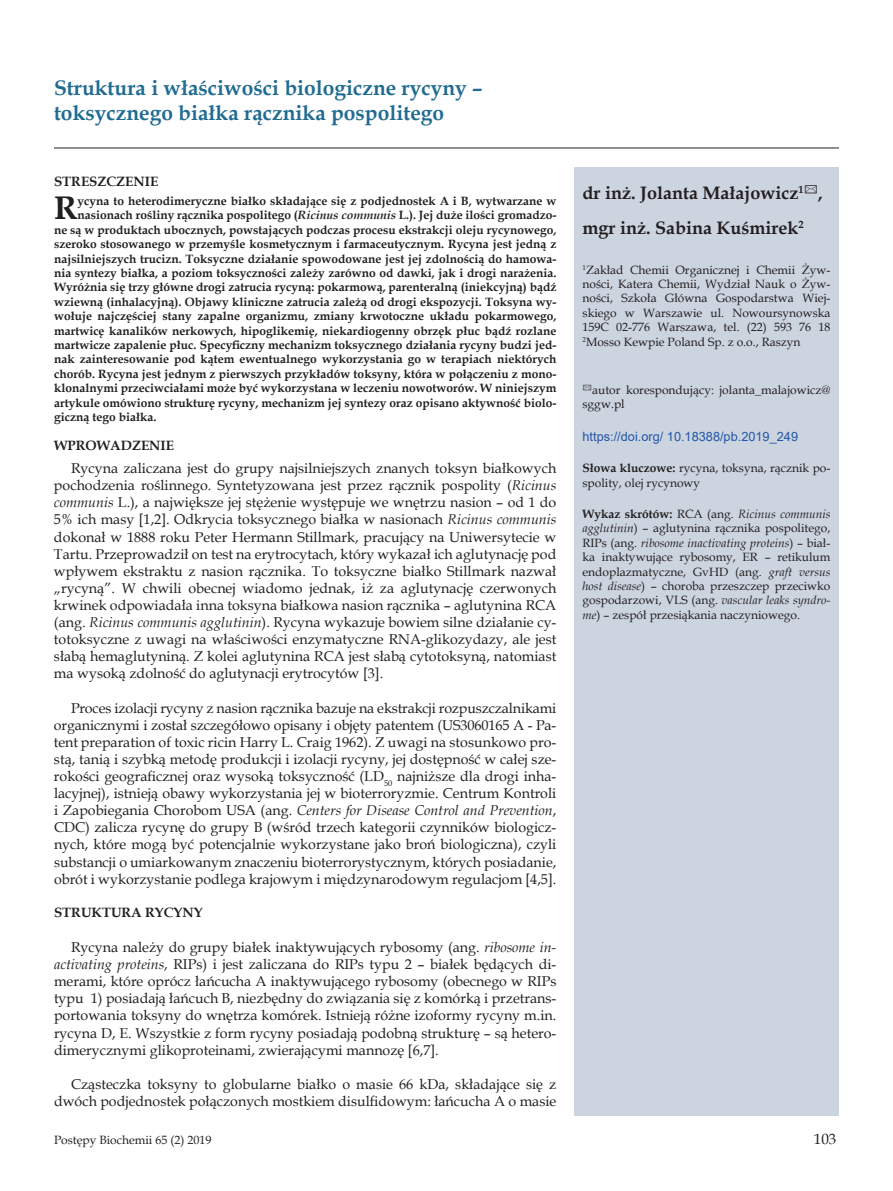
<style>
.page{position:relative;width:893px;height:1191px;background:#fff}
.page>*{position:absolute;margin:0;border:0;box-sizing:border-box;transform-origin:0 0}
.t1{font:700 32.7px "Book Antiqua";color:#231f20}
.t2{font:700 21px/25.2px "Book Antiqua";color:#206b91}
.t3{font:700 18px/34.2px "Book Antiqua";color:#231f20}
.t4{font:15px "Book Antiqua";color:#231f20}
.t5{font:14.25px/17.1px "Book Antiqua";color:#231f20;text-align:justify}
.t6{font:700 13.5px "Book Antiqua";color:#231f20}
.t7{font:12.75px "Arial";color:#2356a6}
.t8{font:700 12px "Book Antiqua";color:#231f20}
.t9{font:12px/14.4px "Book Antiqua";color:#231f20;text-align:justify}
.s1{font-style:italic}
.s2{font-weight:700}
</style>
<div class="page">
<hr style="left:54px;top:148px;width:785px;height:1px;background:#231f20">
<div style="left:574px;top:167px;width:265px;height:948px;background:#ccd4e0"></div>
<h2 class="t2" style="left:54px;top:75px;width:430px">Struktura i właściwości biologiczne rycyny – toksycznego białka rącznika pospolitego</h2>
<p class="t6" style="left:54px;top:172px;width:106px">STRESZCZENIE</p>
<h1 class="t1" style="left:54px;top:186px;width:25px">R</h1>
<p class="t8" style="left:78px;top:193px;width:480px">ycyna to heterodimeryczne białko składające się z podjednostek A i B, wytwarzane w</p>
<p class="t8" style="left:78px;top:207px;width:480px">nasionach rośliny rącznika pospolitego (<span class="s1">Ricinus communis</span> L.). Jej duże ilości gromadzo-</p>
<p class="t8" style="left:54px;top:221px;width:504px">ne są w produktach ubocznych, powstających podczas procesu ekstrakcji oleju rycynowego,</p>
<p class="t8" style="left:54px;top:236px;width:504px">szeroko stosowanego w przemyśle kosmetycznym i farmaceutycznym. Rycyna jest jedną z</p>
<p class="t8" style="left:54px;top:250px;width:504px">najsilniejszych trucizn. Toksyczne działanie spowodowane jest jej zdolnością do hamowa-</p>
<p class="t8" style="left:54px;top:265px;width:504px">nia syntezy białka, a poziom toksyczności zależy zarówno od dawki, jak i drogi narażenia.</p>
<p class="t8" style="left:54px;top:279px;width:504px">Wyróżnia się trzy główne drogi zatrucia rycyną: pokarmową, parenteralną (iniekcyjną) bądź</p>
<p class="t8" style="left:54px;top:293px;width:504px">wziewną (inhalacyjną). Objawy kliniczne zatrucia zależą od drogi ekspozycji. Toksyna wy-</p>
<p class="t8" style="left:54px;top:308px;width:504px">wołuje najczęściej stany zapalne organizmu, zmiany krwotoczne układu pokarmowego,</p>
<p class="t8" style="left:54px;top:322px;width:504px">martwicę kanalików nerkowych, hipoglikemię, niekardiogenny obrzęk płuc bądź rozlane</p>
<p class="t8" style="left:54px;top:337px;width:504px">martwicze zapalenie płuc. Specyficzny mechanizm toksycznego działania rycyny budzi jed-</p>
<p class="t8" style="left:54px;top:351px;width:504px">nak zainteresowanie pod kątem ewentualnego wykorzystania go w terapiach niektórych</p>
<p class="t8" style="left:54px;top:365px;width:504px">chorób. Rycyna jest jednym z pierwszych przykładów toksyny, która w połączeniu z mono-</p>
<p class="t8" style="left:54px;top:380px;width:504px">klonalnymi przeciwciałami może być wykorzystana w leczeniu nowotworów. W niniejszym</p>
<p class="t8" style="left:54px;top:394px;width:504px">artykule omówiono strukturę rycyny, mechanizm jej syntezy oraz opisano aktywność biolo-</p>
<p class="t8" style="left:54px;top:409px;width:104px">giczną tego białka.</p>
<p class="t6" style="left:54px;top:436px;width:121px">WPROWADZENIE</p>
<p class="t5" style="left:54px;top:459px;width:504px;text-indent:17px">Rycyna zaliczana jest do grupy najsilniejszych znanych toksyn białkowych pochodzenia roślinnego. Syntetyzowana jest przez rącznik pospolity (<span class="s1">Ricinus communis</span> L.), a największe jej stężenie występuje we wnętrzu nasion – od 1 do 5% ich masy [1,2]. Odkrycia toksycznego białka w nasionach <span class="s1">Ricinus communis </span>dokonał w 1888 roku Peter Hermann Stillmark, pracujący na Uniwersytecie w Tartu. Przeprowadził on test na erytrocytach, który wykazał ich aglutynację pod wpływem ekstraktu z nasion rącznika. To toksyczne białko Stillmark nazwał „rycyną”. W chwili obecnej wiadomo jednak, iż za aglutynację czerwonych krwinek odpowiadała inna toksyna białkowa nasion rącznika – aglutynina RCA (ang. <span class="s1">Ricinus communis agglutinin</span>). Rycyna wykazuje bowiem silne działanie cy&shy;totoksyczne z uwagi na właściwości enzymatyczne RNA-glikozydazy, ale jest słabą hemaglutyniną. Z kolei aglutynina RCA jest słabą cytotoksyną, natomiast ma wysoką zdolność do aglutynacji erytrocytów [3].</p>
<p class="t5" style="left:54px;top:699px;width:504px;text-indent:17px">Proces izolacji rycyny z nasion rącznika bazuje na ekstrakcji rozpuszczalnikami organicznymi i został szczegółowo opisany i objęty patentem (US3060165 A - Pa&shy;tent preparation of toxic ricin Harry L. Craig 1962). Z uwagi na stosunkowo pro&shy;stą, tanią i szybką metodę produkcji i izolacji rycyny, jej dostępność w całej sze&shy;rokości geograficznej oraz wysoką toksyczność (LD<sub>50</sub> najniższe dla drogi inha&shy;lacyjnej), istnieją obawy wykorzystania jej w bioterroryzmie. Centrum Kontroli i Zapobiegania Chorobom USA (ang. <span class="s1">Centers for Disease Control and Prevention</span>, CDC) zalicza rycynę do grupy B (wśród trzech kategorii czynników biologicz&shy;nych, które mogą być potencjalnie wykorzystane jako broń biologiczna), czyli substancji o umiarkowanym znaczeniu bioterrorystycznym, których posiadanie, obrót i wykorzystanie podlega krajowym i międzynarodowym regulacjom [4,5].</p>
<p class="t6" style="left:54px;top:903px;width:150px">STRUKTURA RYCYNY</p>
<p class="t5" style="left:54px;top:938px;width:504px;text-indent:17px">Rycyna należy do grupy białek inaktywujących rybosomy (ang. <span class="s1">ribosome in&shy;activating proteins</span>, RIPs) i jest zaliczana do RIPs typu 2 – białek będących di&shy;merami, które oprócz łańcucha A inaktywującego rybosomy (obecnego w RIPs typu 1) posiadają łańcuch B, niezbędny do związania się z komórką i przetrans&shy;portowania toksyny do wnętrza komórek. Istnieją różne izoformy rycyny m.in. rycyna D, E. Wszystkie z form rycyny posiadają podobną strukturę – są hetero&shy;dimerycznymi glikoproteinami, zwierającymi mannozę [6,7].</p>
<p class="t5" style="left:54px;top:1075px;width:504px;text-align:right">Cząsteczka toksyny to globularne białko o masie 66 kDa, składające się z dwóch podjednostek połączonych mostkiem disulfidowym: łańcucha A o masie</p>
<p class="t3" style="left:583px;top:176px;width:242px">dr inż. Jolanta Małajowicz<sup>1</sup>✉, mgr inż. Sabina Kuśmirek<sup>2</sup></p>
<p class="t9" style="left:583px;top:262px;width:249px"><sup>1</sup>Zakład Chemii Organicznej i Chemii Żyw&shy;ności, Katera Chemii, Wydział Nauk o Żyw&shy;ności, Szkoła Główna Gospodarstwa Wiej&shy;skiego w Warszawie ul. Nowoursynowska 159C 02-776 Warszawa, tel. (22) 593 76 18<br><sup>2</sup>Mosso Kewpie Poland Sp. z o.o., Raszyn</p>
<p class="t9" style="left:583px;top:382px;width:249px">✉autor korespondujący: jolanta_malajowicz@ sggw.pl</p>
<p class="t7" style="left:583px;top:427px;width:217px">https://doi.org/ 10.18388/pb.2019_249</p>
<p class="t9" style="left:583px;top:460px;width:249px"><span class="s2">Słowa kluczowe:</span> rycyna, toksyna, rącznik po&shy;spolity, olej rycynowy</p>
<p class="t9" style="left:583px;top:506px;width:249px"><span class="s2">Wykaz skrótów:</span> RCA (ang. <span class="s1">Ricinus communis agglutinin</span>) – aglutynina rącznika pospolitego, RIPs (ang. <span class="s1">ribosome inactivating proteins</span>) – biał&shy;ka inaktywujące rybosomy, ER – retikulum endoplazmatyczne, GvHD (ang. <span class="s1">graft versus host disease</span>) – choroba przeszczep przeciwko gospodarzowi, VLS (ang. <span class="s1">vascular leaks syndro&shy;me</span>) – zespół przesiąkania naczyniowego.</p>
<p class="t9" style="left:54px;top:1132px;width:159px">Postępy Biochemii 65 (2) 2019</p>
<p class="t4" style="left:814px;top:1128px;width:24px">103</p>
</div>
